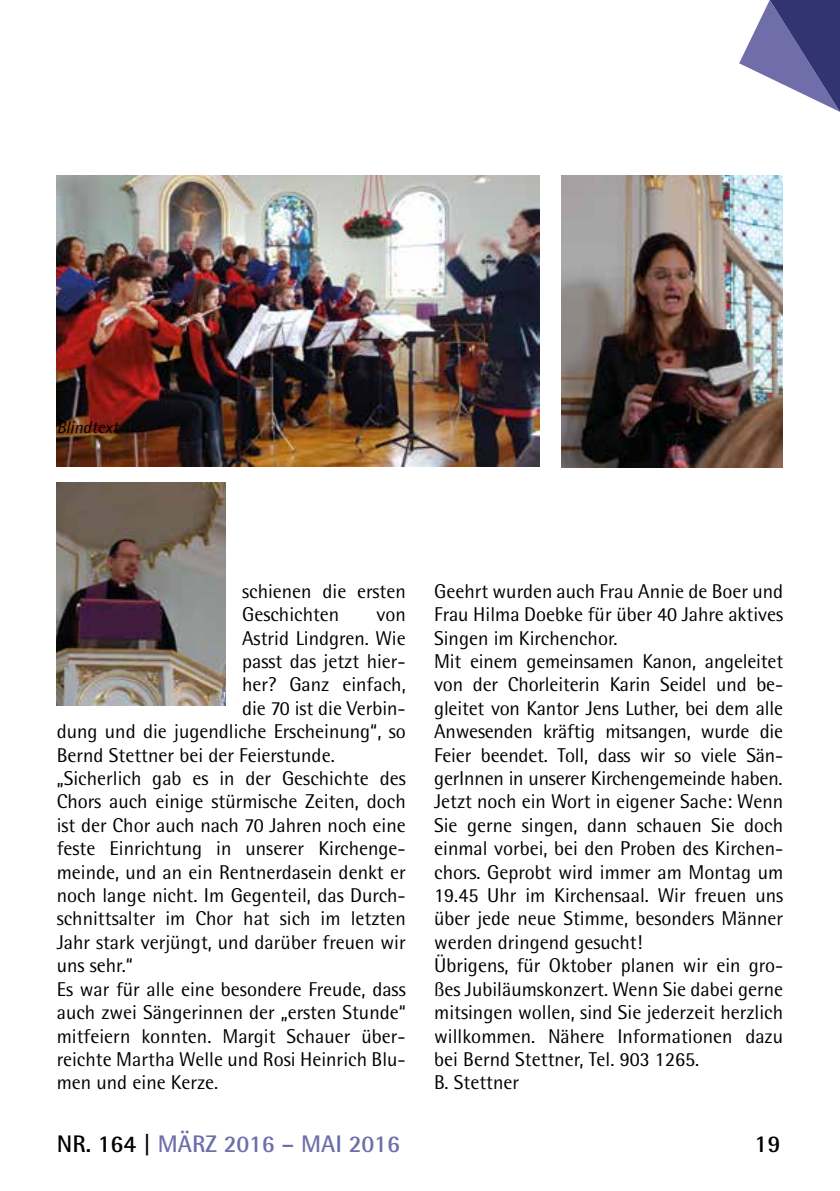
<style>
.page{position:relative;width:840px;height:1191px;background:#fff}
.page>*{position:absolute;margin:0;border:0;box-sizing:border-box;transform-origin:0 0}
.t1{font:700 24px "Rotis Semi Sans";color:#706eaa}
.t2{font:700 24px "Rotis Semi Sans";color:#000}
.t3{font:20px/23.4px "Rotis Semi Sans";color:#000}
.t4{font:italic 17px "Rotis Semi Sans";color:#000}
.s1{color:#000}
</style>
<div class="page">
<img style="left:57px;top:176px;width:482px;height:291px">
<svg style="left:739px;top:0;width:100px;height:112px"></svg>
<img style="left:57px;top:483px;width:168px;height:222px">
<img style="left:561px;top:176px;width:220px;height:291px">
<p class="t4" style="left:57px;top:416px;width:63px">Blindtext</p>
<p class="t3" style="left:242px;top:579px;width:165px">schienen die ersten<br>Geschichten</p>
<p class="t3" style="left:376px;top:602px;width:31px">von</p>
<p class="t3" style="left:242px;top:626px;width:165px">Astrid Lindgren. Wie</p>
<p class="t3" style="left:242px;top:649px;width:165px">passt das jetzt hier-</p>
<p class="t3" style="left:242px;top:673px;width:165px">her? Ganz einfach,</p>
<p class="t3" style="left:242px;top:696px;width:165px">die 70 ist die Verbin-</p>
<p class="t3" style="left:57px;top:719px;width:350px">dung und die jugendliche Erscheinung“, so</p>
<p class="t3" style="left:57px;top:743px;width:279px">Bernd Stettner bei der Feierstunde.</p>
<p class="t3" style="left:57px;top:766px;width:350px">„Sicherlich gab es in der Geschichte des</p>
<p class="t3" style="left:57px;top:790px;width:350px">Chors auch einige stürmische Zeiten, doch</p>
<p class="t3" style="left:57px;top:813px;width:350px">ist der Chor auch nach 70 Jahren noch eine</p>
<p class="t3" style="left:57px;top:836px;width:350px">feste Einrichtung in unserer Kirchenge-</p>
<p class="t3" style="left:57px;top:860px;width:350px">meinde, und an ein Rentnerdasein denkt er</p>
<p class="t3" style="left:57px;top:883px;width:350px">noch lange nicht. Im Gegenteil, das Durch-</p>
<p class="t3" style="left:57px;top:907px;width:350px">schnittsalter im Chor hat sich im letzten</p>
<p class="t3" style="left:57px;top:930px;width:350px">Jahr stark verjüngt, und darüber freuen wir</p>
<p class="t3" style="left:57px;top:953px;width:78px">uns sehr.“</p>
<p class="t3" style="left:57px;top:977px;width:350px">Es war für alle eine besondere Freude, dass</p>
<p class="t3" style="left:57px;top:1000px;width:350px">auch zwei Sängerinnen der „ersten Stunde“</p>
<p class="t3" style="left:57px;top:1024px;width:350px">mitfeiern konnten. Margit Schauer über-</p>
<p class="t3" style="left:57px;top:1047px;width:350px">reichte Martha Welle und Rosi Heinrich Blu-</p>
<p class="t3" style="left:57px;top:1070px;width:163px">men und eine Kerze.</p>
<p class="t3" style="left:434px;top:579px;width:350px">Geehrt wurden auch Frau Annie de Boer und Frau Hilma Doebke für über 40 Jahre aktives Singen im Kirchenchor.<br>Mit einem gemeinsamen Kanon, angeleitet von der Chorleiterin Karin Seidel und be&shy;gleitet von Kantor Jens Luther, bei dem alle Anwesenden kräftig mitsangen, wurde die Feier beendet. Toll, dass wir so viele Sän&shy;gerInnen in unserer Kirchengemeinde haben.<br>Jetzt noch ein Wort in eigener Sache: Wenn Sie gerne singen, dann schauen Sie doch einmal vorbei, bei den Proben des Kirchen&shy;chors. Geprobt wird immer am Montag um 19.45 Uhr im Kirchensaal. Wir freuen uns über jede neue Stimme, besonders Männer werden dringend gesucht!<br>Übrigens, für Oktober planen wir ein gro&shy;ßes Jubiläumskonzert. Wenn Sie dabei gerne mitsingen wollen, sind Sie jederzeit herzlich willkommen. Nähere Informationen dazu bei Bernd Stettner, Tel. 903 1265.<br>B. Stettner</p>
<p class="t1" style="left:57px;top:1129px;width:344px"><span class="s1">NR. 164 |</span> MÄRZ 2016 – MAI 2016</p>
<p class="t2" style="left:754px;top:1129px;width:27px">19</p>
</div>
